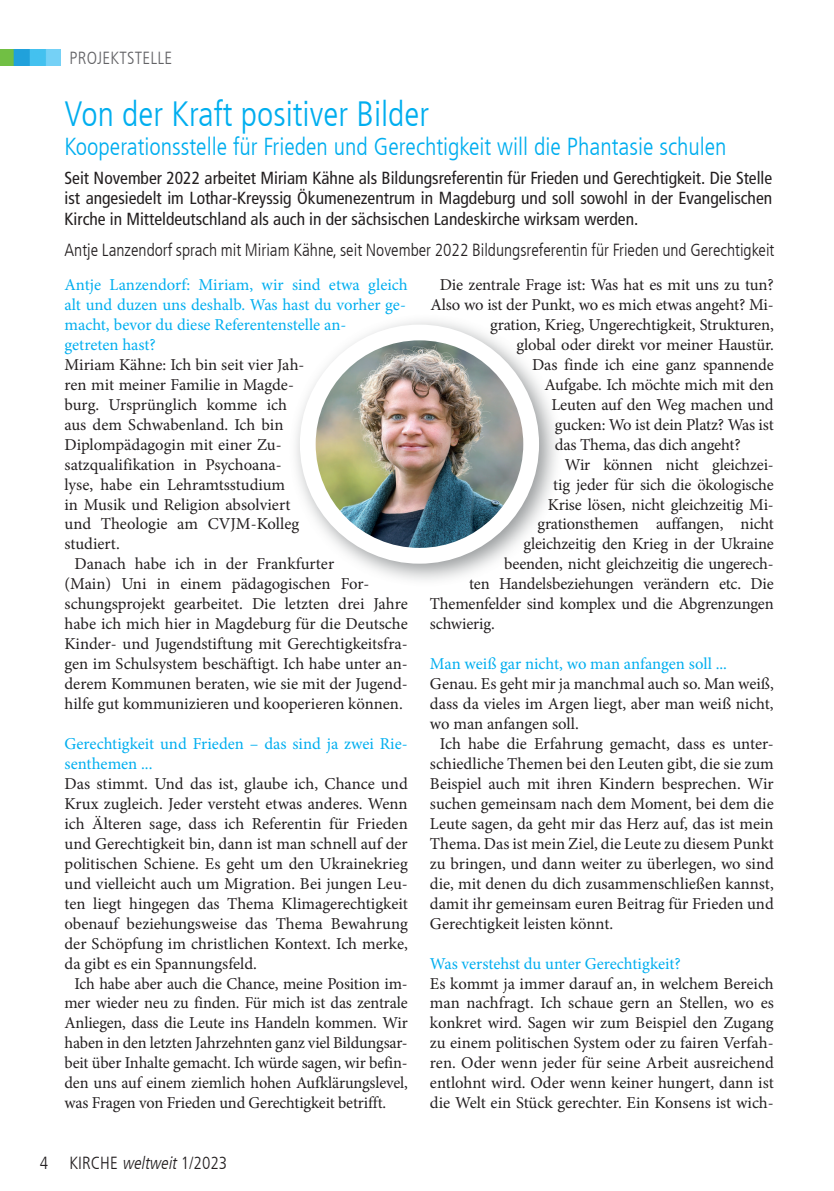
<style>
.page{position:relative;width:834px;height:1191px;background:#fff}
.page>*{position:absolute;margin:0;border:0;box-sizing:border-box;transform-origin:0 0}
.t1{font:300 condensed 35px "Frutiger LT";color:#00aeef}
.t2{font:300 condensed 24.5px "Frutiger LT";color:#00aeef}
.t3{font:condensed 17.5px/20.1px "Frutiger LT";color:#231f20;text-align:justify}
.t4{font:300 condensed 17.5px "Frutiger LT";color:#231f20}
.t5{font:300 condensed 17.5px "Frutiger LT";letter-spacing:.01em;color:#636366}
.t6{font:16.62px/19.9px "Minion Pro";letter-spacing:-.005em;color:#231f20;text-align:justify}
.t7{font:16.62px/19.9px "Minion Pro";color:#00aeef}
.s1{font-style:italic}
</style>
<div class="page">
<img style="left:0;top:50px;width:61px;height:15px">
<div style="left:288px;top:313px;width:274px;height:274px;background:#75797b;opacity:.75"></div>
<img style="left:308px;top:332px;width:223px;height:224px;border-radius:112px">
<div style="left:300px;top:324px;width:239px;height:239px;border:16px solid #fff;border-radius:50%"></div>
<p class="t5" style="left:69px;top:48px;width:104px">PROJEKTSTELLE</p>
<h1 class="t1" style="left:64px;top:94px;width:366px">Von der Kraft positiver Bilder</h1>
<p class="t3" style="left:64px;top:168px;width:709px">Seit November 2022 arbeitet Miriam Kähne als Bildungsreferentin für Frieden und Gerechtigkeit. Die Stelle ist angesiedelt im Lothar-Kreyssig Ökumenezentrum in Magdeburg und soll sowohl in der Evangelischen Kirche in Mitteldeutschland als auch in der sächsischen Landeskirche wirksam werden.</p>
<p class="t4" style="left:64px;top:240px;width:711px">Antje Lanzendorf sprach mit Miriam Kähne, seit November 2022 Bildungsreferentin für Frieden und Gerechtigkeit</p>
<h2 class="t2" style="left:64px;top:132px;width:663px">Kooperationsstelle für Frieden und Gerechtigkeit will die Phantasie schulen</h2>
<p class="t7" style="left:64px;top:275px;width:345px">Antje Lanzendorf: Miriam, wir sind etwa gleich alt und duzen uns deshalb. Was hast du vorher ge&shy;macht, bevor du diese Referentenstelle an-<br>getreten hast?</p>
<p class="t6" style="left:64px;top:354px;width:241px">Miriam Kähne: Ich bin seit vier Jah-</p>
<p class="t6" style="left:64px;top:374px;width:231px">ren mit meiner Familie in Magde-</p>
<p class="t6" style="left:64px;top:394px;width:224px">burg. Ursprünglich komme ich</p>
<p class="t6" style="left:64px;top:414px;width:220px">aus dem Schwabenland. Ich bin</p>
<p class="t6" style="left:64px;top:434px;width:218px">Diplompädagogin mit einer Zu-</p>
<p class="t6" style="left:64px;top:454px;width:219px">satzqualifikation in Psychoana-</p>
<p class="t6" style="left:64px;top:474px;width:222px">lyse, habe ein Lehramtsstudium</p>
<p class="t6" style="left:64px;top:494px;width:227px">in Musik und Religion absolviert</p>
<p class="t6" style="left:64px;top:514px;width:236px">und Theologie am CVJM-Kolleg</p>
<p class="t6" style="left:64px;top:534px;width:57px">studiert.</p>
<p class="t6" style="left:74px;top:554px;width:261px">Danach habe ich in der Frankfurter</p>
<p class="t6" style="left:64px;top:574px;width:306px">(Main) Uni in einem pädagogischen For-</p>
<p class="t6" style="left:64px;top:594px;width:344px">schungsprojekt gearbeitet. Die letzten drei Jahre</p>
<p class="t6" style="left:64px;top:614px;width:345px">habe ich mich hier in Magdeburg für die Deutsche</p>
<p class="t6" style="left:64px;top:634px;width:345px">Kinder- und Jugendstiftung mit Gerechtigkeitsfra-</p>
<p class="t6" style="left:64px;top:654px;width:344px">gen im Schulsystem beschäftigt. Ich habe unter an-</p>
<p class="t6" style="left:64px;top:674px;width:345px">derem Kommunen beraten, wie sie mit der Jugend-</p>
<p class="t6" style="left:64px;top:694px;width:340px">hilfe gut kommunizieren und kooperieren können.</p>
<p class="t7" style="left:64px;top:734px;width:344px">Gerechtigkeit und Frieden – das sind ja zwei Rie&shy;senthemen ...</p>
<p class="t6" style="left:64px;top:773px;width:345px">Das stimmt. Und das ist, glaube ich, Chance und</p>
<p class="t6" style="left:64px;top:793px;width:344px">Krux zugleich. Jeder versteht etwas anderes. Wenn</p>
<p class="t6" style="left:64px;top:813px;width:345px">ich Älteren sage, dass ich Referentin für Frieden</p>
<p class="t6" style="left:64px;top:833px;width:344px">und Gerechtigkeit bin, dann ist man schnell auf der</p>
<p class="t6" style="left:64px;top:853px;width:345px">politischen Schiene. Es geht um den Ukrainekrieg</p>
<p class="t6" style="left:64px;top:873px;width:345px">und vielleicht auch um Migration. Bei jungen Leu-</p>
<p class="t6" style="left:64px;top:893px;width:345px">ten liegt hingegen das Thema Klimagerechtigkeit</p>
<p class="t6" style="left:64px;top:913px;width:345px">obenauf beziehungsweise das Thema Bewahrung</p>
<p class="t6" style="left:64px;top:933px;width:345px">der Schöpfung im christlichen Kontext. Ich merke,</p>
<p class="t6" style="left:64px;top:953px;width:194px">da gibt es ein Spannungsfeld.</p>
<p class="t6" style="left:74px;top:973px;width:335px">Ich habe aber auch die Chance, meine Position im-</p>
<p class="t6" style="left:64px;top:993px;width:345px">mer wieder neu zu finden. Für mich ist das zentrale</p>
<p class="t6" style="left:64px;top:1013px;width:344px">Anliegen, dass die Leute ins Handeln kommen. Wir</p>
<p class="t6" style="left:64px;top:1033px;width:345px">haben in den letzten Jahrzehnten ganz viel Bildungsar-</p>
<p class="t6" style="left:64px;top:1053px;width:345px">beit über Inhalte gemacht. Ich würde sagen, wir befin-</p>
<p class="t6" style="left:64px;top:1073px;width:345px">den uns auf einem ziemlich hohen Aufklärungslevel,</p>
<p class="t6" style="left:64px;top:1093px;width:323px">was Fragen von Frieden und Gerechtigkeit betrifft.</p>
<p class="t4" style="left:40px;top:1153px;width:189px">4 KIRCHE <span class="s1">weltweit</span>1/2023</p>
<p class="t6" style="left:440px;top:275px;width:335px">Die zentrale Frage ist: Was hat es mit uns zu tun?</p>
<p class="t6" style="left:430px;top:295px;width:344px">Also wo ist der Punkt, wo es mich etwas angeht? Mi-</p>
<p class="t6" style="left:490px;top:315px;width:285px">gration, Krieg, Ungerechtigkeit, Strukturen,</p>
<p class="t6" style="left:516px;top:335px;width:259px">global oder direkt vor meiner Haustür.</p>
<p class="t6" style="left:532px;top:354px;width:243px">Das finde ich eine ganz spannende</p>
<p class="t6" style="left:544px;top:374px;width:231px">Aufgabe. Ich möchte mich mit den</p>
<p class="t6" style="left:551px;top:394px;width:224px">Leuten auf den Weg machen und</p>
<p class="t6" style="left:554px;top:414px;width:220px">gucken: Wo ist dein Platz? Was ist</p>
<p class="t6" style="left:554px;top:434px;width:187px">das Thema, das dich angeht?</p>
<p class="t6" style="left:564px;top:454px;width:210px">Wir können nicht gleichzei-</p>
<p class="t6" style="left:553px;top:474px;width:222px">tig jeder für sich die ökologische</p>
<p class="t6" style="left:547px;top:494px;width:227px">Krise lösen, nicht gleichzeitig Mi-</p>
<p class="t6" style="left:537px;top:514px;width:238px">grationsthemen auffangen, nicht</p>
<p class="t6" style="left:523px;top:534px;width:252px">gleichzeitig den Krieg in der Ukraine</p>
<p class="t6" style="left:504px;top:554px;width:271px">beenden, nicht gleichzeitig die ungerech-</p>
<p class="t6" style="left:469px;top:574px;width:306px">ten Handelsbeziehungen verändern etc. Die</p>
<p class="t6" style="left:430px;top:594px;width:345px">Themenfelder sind komplex und die Abgrenzungen</p>
<p class="t6" style="left:430px;top:614px;width:66px">schwierig.</p>
<p class="t7" style="left:430px;top:654px;width:298px">Man weiß gar nicht, wo man anfangen soll ...</p>
<p class="t6" style="left:430px;top:674px;width:345px">Genau. Es geht mir ja manchmal auch so. Man weiß,</p>
<p class="t6" style="left:430px;top:694px;width:345px">dass da vieles im Argen liegt, aber man weiß nicht,</p>
<p class="t6" style="left:430px;top:714px;width:150px">wo man anfangen soll.</p>
<p class="t6" style="left:440px;top:734px;width:335px">Ich habe die Erfahrung gemacht, dass es unter-</p>
<p class="t6" style="left:430px;top:753px;width:345px">schiedliche Themen bei den Leuten gibt, die sie zum</p>
<p class="t6" style="left:430px;top:773px;width:345px">Beispiel auch mit ihren Kindern besprechen. Wir</p>
<p class="t6" style="left:430px;top:793px;width:345px">suchen gemeinsam nach dem Moment, bei dem die</p>
<p class="t6" style="left:430px;top:813px;width:345px">Leute sagen, da geht mir das Herz auf, das ist mein</p>
<p class="t6" style="left:430px;top:833px;width:345px">Thema. Das ist mein Ziel, die Leute zu diesem Punkt</p>
<p class="t6" style="left:430px;top:853px;width:345px">zu bringen, und dann weiter zu überlegen, wo sind</p>
<p class="t6" style="left:430px;top:873px;width:345px">die, mit denen du dich zusammenschließen kannst,</p>
<p class="t6" style="left:430px;top:893px;width:345px">damit ihr gemeinsam euren Beitrag für Frieden und</p>
<p class="t6" style="left:430px;top:913px;width:185px">Gerechtigkeit leisten könnt.</p>
<p class="t7" style="left:430px;top:953px;width:252px">Was verstehst du unter Gerechtigkeit?</p>
<p class="t6" style="left:430px;top:973px;width:345px">Es kommt ja immer darauf an, in welchem Bereich man nachfragt. Ich schaue gern an Stellen, wo es konkret wird. Sagen wir zum Beispiel den Zugang zu einem politischen System oder zu fairen Verfah&shy;ren. Oder wenn jeder für seine Arbeit ausreichend entlohnt wird. Oder wenn keiner hungert, dann ist die Welt ein Stück gerechter. Ein Konsens ist wich-</p>
</div>
